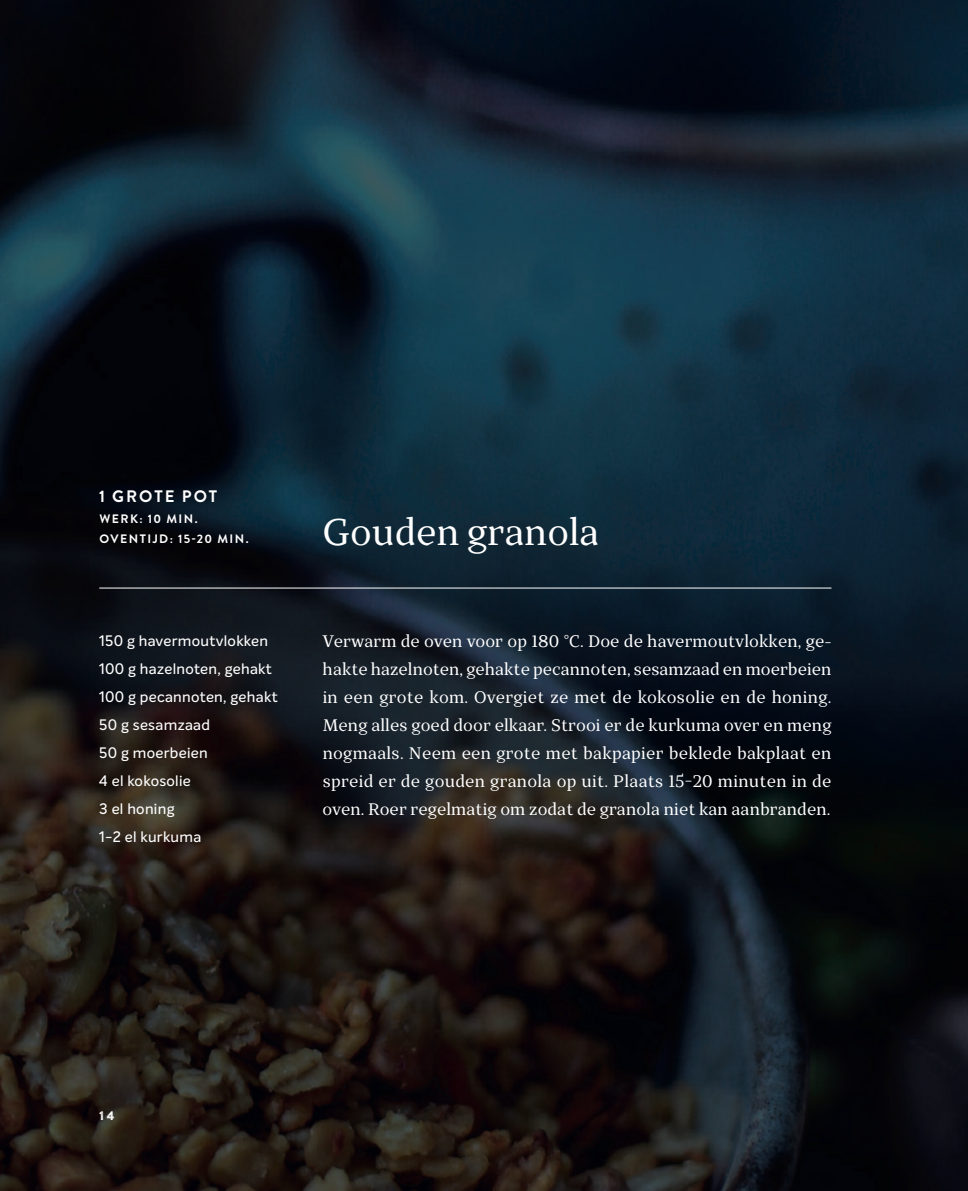
<style>
.page{position:relative;width:968px;height:1191px;background:#fff}
.page>*{position:absolute;margin:0;border:0;box-sizing:border-box;transform-origin:0 0}
.t1{font:36.75px "TT Bells";color:#fff}
.t2{font:16.62px/28px "TT Bells";letter-spacing:.005em;color:#fff;text-align:justify}
.t3{font:700 16.62px "Brandon Grotesque";letter-spacing:.12em;color:#fff}
.t4{font:500 14.88px/28px "Intelo Alt";letter-spacing:.02em;color:#fff}
.t5{font:700 12.25px/20.5px "Brandon Grotesque";letter-spacing:.12em;color:#fff}
.t6{font:12.25px "Brandon Printed Two";color:#fff}
</style>
<div class="page">
<img style="left:0;top:0;width:967px;height:1191px">
<hr style="left:99px;top:587px;width:732px;height:1px;background:#fff">
<p class="t3" style="left:99px;top:490px;width:119px">1 GROTE POT</p>
<p class="t5" style="left:99px;top:510px;width:151px">WERK: 10 MIN.<br>OVENTIJD: 15-20 MIN.</p>
<p class="t4" style="left:99px;top:626px;width:180px">150 g havermoutvlokken<br>100 g hazelnoten, gehakt<br>100 g pecannoten, gehakt<br>50 g sesamzaad<br>50 g moerbeien<br>4 el kokosolie<br>3 el honing<br>1-2 el kurkuma</p>
<h1 class="t1" style="left:322px;top:519px;width:278px">Gouden granola</h1>
<p class="t2" style="left:322px;top:629px;width:510px">Verwarm de oven voor op 180 °C. Doe de havermoutvlokken, ge&shy;hakte hazelnoten, gehakte pecannoten, sesamzaad en moerbeien in een grote kom. Overgiet ze met de kokosolie en de honing.<br>Meng alles goed door elkaar. Strooi er de kurkuma over en meng nogmaals. Neem een grote met bakpapier beklede bakplaat en spreid er de gouden granola op uit. Plaats 15−20 minuten in de oven. Roer regelmatig om zodat de granola niet kan aanbranden.</p>
<p class="t6" style="left:99px;top:1108px;width:17px">14</p>
</div>
